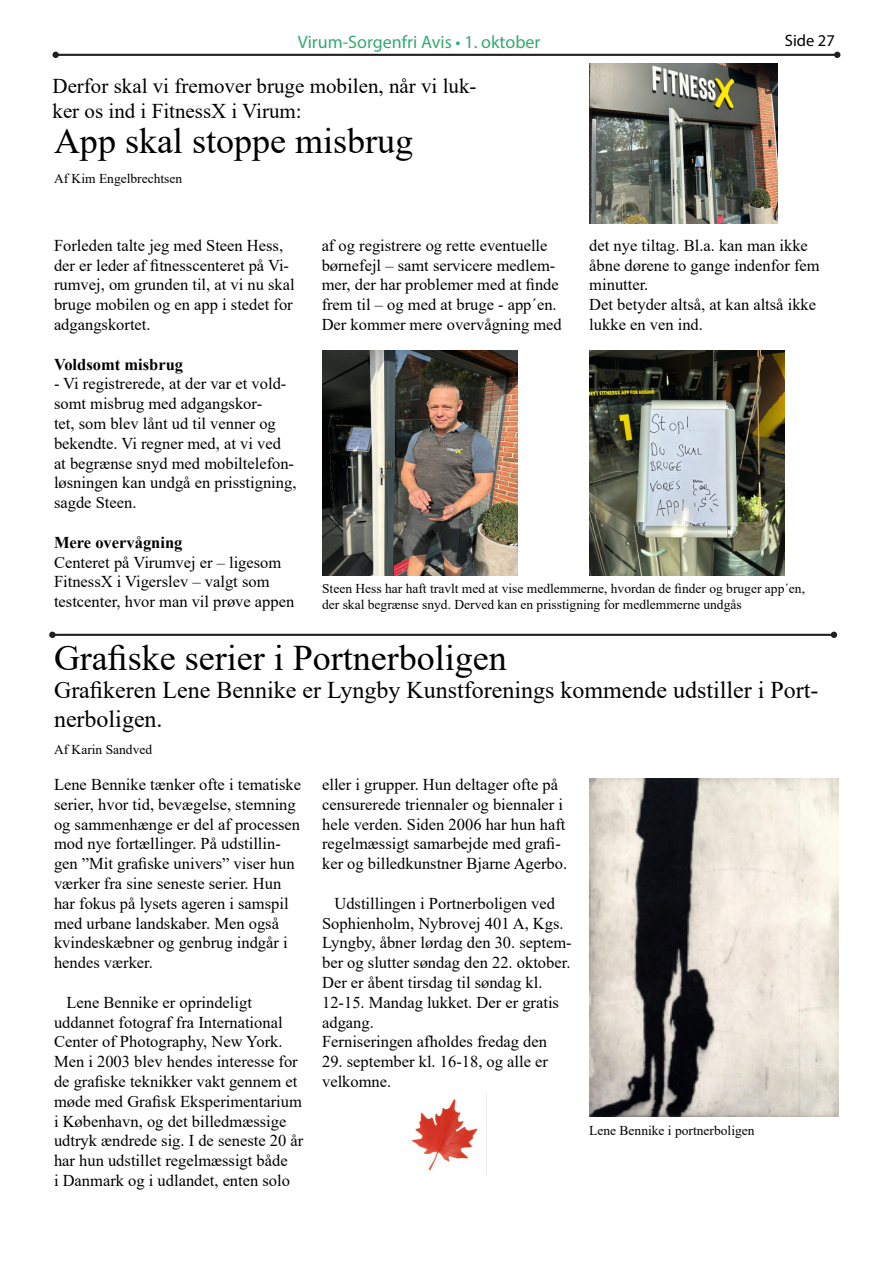
<style>
.page{position:relative;width:893px;height:1263px;background:#fff}
.page>*{position:absolute;margin:0;border:0;box-sizing:border-box;transform-origin:0 0}
.t1{font:36px "Times New Roman";color:#000}
.t2{font:24px/28.8px "Times New Roman";color:#000}
.t3{font:21px/25.2px "Times New Roman";color:#000}
.t4{font:18px "Myriad Pro";color:#35a971}
.t5{font:16.5px/19.8px "Times New Roman";color:#000}
.t6{font:700 16.5px "Times New Roman";color:#000}
.t7{font:16.5px "Myriad Pro";color:#000}
.t8{font:13.5px/16.2px "Times New Roman";color:#000}
</style>
<div class="page">
<hr style="left:56px;top:54px;width:781px;height:2px;background:#231f20">
<div style="left:52px;top:52px;width:7px;height:6px;background:#231f20;border-radius:50%"></div>
<svg style="left:834px;top:52px;width:6px;height:6px"></svg>
<img style="left:322px;top:351px;width:196px;height:225px">
<img style="left:589px;top:63px;width:189px;height:160px">
<img style="left:589px;top:351px;width:196px;height:225px">
<hr style="left:52px;top:634px;width:782px;height:2px;background:#231f20">
<div style="left:49px;top:632px;width:7px;height:6px;background:#231f20;border-radius:50%"></div>
<svg style="left:831px;top:632px;width:6px;height:6px"></svg>
<img style="left:589px;top:778px;width:250px;height:338px">
<img style="left:410px;top:1098px;width:68px;height:73px">
<p class="t4" style="left:298px;top:31px;width:244px">Virum-Sorgenfri Avis • 1. oktober</p>
<p class="t7" style="left:785px;top:30px;width:51px">Side 27</p>
<p class="t3" style="left:52px;top:72px;width:425px">Derfor skal vi fremover bruge mobilen, når vi luk&shy;ker os ind i FitnessX i Virum:</p>
<p class="t1" style="left:54px;top:116px;width:360px">App skal stoppe misbrug</p>
<p class="t8" style="left:54px;top:170px;width:130px">Af Kim Engelbrechtsen</p>
<p class="t5" style="left:54px;top:235px;width:242px">Forleden talte jeg med Steen Hess, der er leder af fitnesscenteret på Vi&shy;rumvej, om grunden til, at vi nu skal bruge mobilen og en app i stedet for adgangskortet.</p>
<p class="t6" style="left:54px;top:352px;width:131px">Voldsomt misbrug</p>
<p class="t5" style="left:54px;top:373px;width:244px">- Vi registrerede, at der var et vold&shy;somt misbrug med adgangskor-<br>tet, som blev lånt ud til venner og bekendte. Vi regner med, at vi ved at begrænse snyd med mobiltelefon&shy;løsningen kan undgå en prisstigning, sagde Steen.</p>
<p class="t6" style="left:54px;top:530px;width:130px">Mere overvågning</p>
<p class="t5" style="left:54px;top:552px;width:242px">Centeret på Virumvej er – ligesom<br>FitnessX i Vigerslev – valgt som testcenter, hvor man vil prøve appen</p>
<p class="t5" style="left:322px;top:235px;width:239px">af og registrere og rette eventuelle børnefejl – samt servicere medlem&shy;mer, der har problemer med at finde frem til – og med at bruge - app´en.</p>
<p class="t5" style="left:322px;top:314px;width:242px">Der kommer mere overvågning med</p>
<p class="t5" style="left:589px;top:235px;width:232px">det nye tiltag. Bl.a. kan man ikke åbne dørene to gange indenfor fem minutter.</p>
<p class="t5" style="left:589px;top:294px;width:228px">Det betyder altså, at kan altså ikke lukke en ven ind.</p>
<p class="t8" style="left:322px;top:580px;width:484px">Steen Hess har haft travlt med at vise medlemmerne, hvordan de finder og bruger app´en, der skal begrænse snyd. Derved kan en prisstigning for medlemmerne undgås</p>
<p class="t1" style="left:54px;top:633px;width:454px">Grafiske serier i Portnerboligen</p>
<p class="t2" style="left:54px;top:675px;width:766px">Grafikeren Lene Bennike er Lyngby Kunstforenings kommende udstiller i Port&shy;nerboligen.</p>
<p class="t8" style="left:54px;top:741px;width:100px">Af Karin Sandved</p>
<p class="t5" style="left:54px;top:774px;width:249px">Lene Bennike tænker ofte i tematiske serier, hvor tid, bevægelse, stemning og sammenhænge er del af processen mod nye fortællinger. På udstillin&shy;gen ”Mit grafiske univers” viser hun værker fra sine seneste serier. Hun har fokus på lysets ageren i samspil med urbane landskaber. Men også kvindeskæbner og genbrug indgår i hendes værker.</p>
<p class="t5" style="left:54px;top:992px;width:251px;text-indent:12px">Lene Bennike er oprindeligt uddannet fotograf fra International Center of Photography, New York.<br>Men i 2003 blev hendes interesse for de grafiske teknikker vakt gennem et møde med Grafisk Eksperimentarium i København, og det billedmæssige udtryk ændrede sig. I de seneste 20 år har hun udstillet regelmæssigt både<br>i Danmark og i udlandet, enten solo</p>
<p class="t5" style="left:322px;top:774px;width:247px">eller i grupper. Hun deltager ofte på censurerede triennaler og biennaler i hele verden. Siden 2006 har hun haft regelmæssigt samarbejde med grafi&shy;ker og billedkunstner Bjarne Agerbo.</p>
<p class="t5" style="left:322px;top:893px;width:251px;text-indent:12px">Udstillingen i Portnerboligen ved<br>Sophienholm, Nybrovej 401 A, Kgs.<br>Lyngby, åbner lørdag den 30. septem&shy;ber og slutter søndag den 22. oktober.<br>Der er åbent tirsdag til søndag kl.<br>12-15. Mandag lukket. Der er gratis adgang.</p>
<p class="t5" style="left:322px;top:1031px;width:226px">Ferniseringen afholdes fredag den</p>
<p class="t5" style="left:322px;top:1051px;width:227px">29. september kl. 16-18, og alle er velkomne.</p>
<p class="t8" style="left:589px;top:1122px;width:167px">Lene Bennike i portnerboligen</p>
</div>
